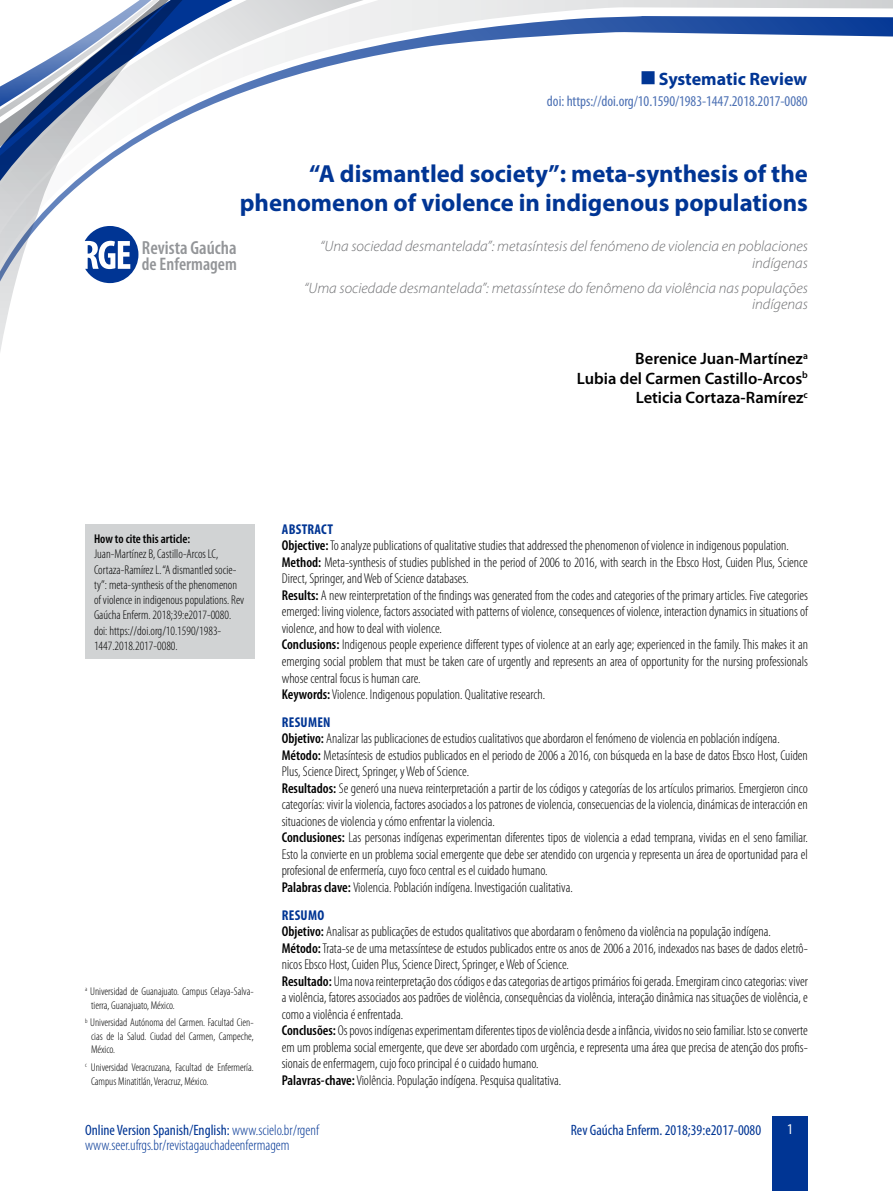
<style>
.page{position:relative;width:893px;height:1191px;background:#fff}
.page>*{position:absolute;margin:0;border:0;box-sizing:border-box;transform-origin:0 0}
.t1{font:700 24.75px/29.7px "Myriad Pro";color:#003594;text-align:right}
.t2{font:600 condensed 19.05px "Myriad Pro";color:#939598}
.t3{font:600 condensed 18.15px "Myriad Pro";color:#939598}
.t4{font:700 18px "Myriad Pro";color:#003594}
.t5{font:600 16.5px/19.5px "Myriad Pro";color:#000;text-align:right}
.t6{font:italic 300 15px/16.5px "Myriad Pro";color:#6d6e71;text-align:right}
.t7{font:300 condensed 15px/15px "Myriad Pro";color:#003594}
.t8{font:condensed 15px "Myriad Pro";letter-spacing:-.005em;color:#4d71b4}
.t9{font:condensed 15px "Myriad Pro";color:#003594}
.t10{font:condensed 15px "Myriad Pro";color:#fff}
.t11{font:300 condensed 14.25px/16.5px "Myriad Pro";color:#000}
.t12{font:300 condensed 12.75px/15.3px "Myriad Pro";color:#000}
.t13{font:600 condensed 12.75px "Myriad Pro";color:#000}
.t14{font:300 condensed 11.25px/13.5px "Myriad Pro";color:#000}
.s1{font-weight:700;color:#003594}
.s2{font-weight:600}
.s3{font-weight:400}
</style>
<div class="page">
<svg style="left:202px;top:0;width:691px;height:109px"></svg>
<svg style="left:0;top:0;width:202px;height:352px"></svg>
<svg style="left:85px;top:226px;width:53px;height:57px"></svg>
<div style="left:772px;top:1116px;width:36px;height:75px;background:#003594"></div>
<div style="left:85px;top:524px;width:169px;height:135px;background:#d1d3d4"></div>
<svg style="left:642px;top:71px;width:13px;height:13px"></svg>
<p class="t4" style="left:659px;top:67px;width:150px">Systematic Review</p>
<p class="t8" style="left:547px;top:93px;width:262px">doi: https://doi.org/10.1590/1983-1447.2018.2017-0080</p>
<h1 class="t1" style="left:240px;top:158px;width:570px">“A dismantled society”: meta-synthesis of the phenomenon of violence in indigenous populations</h1>
<p class="t6" style="left:320px;top:238px;width:489px">“Una sociedad desmantelada”: metasíntesis del fenómeno de violencia en poblaciones indígenas</p>
<p class="t6" style="left:304px;top:280px;width:505px">“Uma sociedade desmantelada”: metassíntese do fenômeno da violência nas populações indígenas</p>
<h2 class="t2" style="left:142px;top:237px;width:96px">Revista Gaúcha</h2>
<p class="t3" style="left:142px;top:254px;width:96px">de Enfermagem</p>
<p class="t5" style="left:577px;top:349px;width:233px">Berenice Juan-Martínez<sup>a<br></sup>Lubia del Carmen Castillo-Arcos<sup>b<br></sup>Leticia Cortaza-Ramírez<sup>c</sup></p>
<p class="t13" style="left:94px;top:532px;width:98px">How to cite this article:</p>
<p class="t12" style="left:94px;top:546px;width:152px">Juan-Martínez B, Castillo-Arcos LC, Cortaza-Ramírez L. “A dismantled socie&shy;ty”: meta-synthesis of the phenomenon of violence in indigenous populations. Rev Gaúcha Enferm. 2018;39:e2017-0080. doi: https://doi.org/10.1590/1983- 1447.2018.2017-0080.</p>
<p class="t14" style="left:91px;top:985px;width:164px;text-indent:-6px"><sup>a</sup> Universidad de Guanajuato. Campus Celaya-Salva&shy;tierra, Guanajuato, México.</p>
<p class="t14" style="left:91px;top:1016px;width:164px;text-align:justify;text-indent:-6px"><sup>b</sup> Universidad Autónoma del Carmen. Facultad Cien&shy;cias de la Salud. Ciudad del Carmen, Campeche, México.</p>
<p class="t14" style="left:91px;top:1061px;width:164px;text-indent:-6px"><sup>c</sup> Universidad Veracruzana, Facultad de Enfermería.<br>Campus Minatitlán, Veracruz, México.</p>
<p class="t11" style="left:282px;top:521px;width:528px"><span class="s1">ABSTRACT<br></span><span class="s2">Objective:</span> To analyze publications of qualitative studies that addressed the phenomenon of violence in indigenous population.<br><span class="s2">Method:</span> Meta-synthesis of studies published in the period of 2006 to 2016, with search in the Ebsco Host, Cuiden Plus, Science Direct, Springer, and Web of Science databases.<br><span class="s2">Results:</span> A new reinterpretation of the findings was generated from the codes and categories of the primary articles. Five categories emerged: living violence, factors associated with patterns of violence, consequences of violence, interaction dynamics in situations of violence, and how to deal with violence.<br><span class="s2">Conclusions:</span> Indigenous people experience different types of violence at an early age; experienced in the family. This makes it an emerging social problem that must be taken care of urgently and represents an area of opportunity for the nursing professionals whose central focus is human care.<br><span class="s2">Keywords:</span> Violence. Indigenous population. Qualitative research.</p>
<p class="t11" style="left:282px;top:714px;width:528px"><span class="s1">RESUMEN<br></span><span class="s2">Objetivo:</span> Analizar las publicaciones de estudios cualitativos que abordaron el fenómeno de violencia en población indígena.<br><span class="s2">Método:</span> Metasíntesis de estudios publicados en el periodo de 2006 a 2016, con búsqueda en la base de datos Ebsco Host, Cuiden Plus, Science Direct, Springer, y Web of Science.<br><span class="s2">Resultados:</span> Se generó una nueva reinterpretación a partir de los códigos y categorías de los artículos primarios. Emergieron cinco categorías: vivir la violencia, factores asociados a los patrones de violencia, consecuencias de la violencia, dinámicas de interacción en situaciones de violencia y cómo enfrentar la violencia.<br><span class="s2">Conclusiones:</span> Las personas indígenas experimentan diferentes tipos de violencia a edad temprana, vividas en el seno familiar.<br>Esto la convierte en un problema social emergente que debe ser atendido con urgencia y representa un área de oportunidad para el profesional de enfermería, cuyo foco central es el cuidado humano.<br><span class="s2">Palabras clave:</span> Violencia. Población indígena. Investigación cualitativa.</p>
<p class="t11" style="left:282px;top:907px;width:528px"><span class="s1">RESUMO<br></span><span class="s2">Objetivo:</span> Analisar as publicações de estudos qualitativos que abordaram o fenômeno da violência na população indígena.<br><span class="s2">Método:</span> Trata-se de uma metassíntese de estudos publicados entre os anos de 2006 a 2016, indexados nas bases de dados eletrô&shy;nicos Ebsco Host, Cuiden Plus, Science Direct, Springer, e Web of Science.<br><span class="s2">Resultado:</span> Uma nova reinterpretação dos códigos e das categorias de artigos primários foi gerada. Emergiram cinco categorias: viver a violência, fatores associados aos padrões de violência, consequências da violência, interação dinâmica nas situações de violência, e como a violência é enfrentada.<br><span class="s2">Conclusões:</span> Os povos indígenas experimentam diferentes tipos de violência desde a infância, vividos no seio familiar. Isto se converte em um problema social emergente, que deve ser abordado com urgência, e representa uma área que precisa de atenção dos profis&shy;sionais de enfermagem, cujo foco principal é o cuidado humano.<br><span class="s2">Palavras-chave:</span> Violência. População indígena. Pesquisa qualitativa.</p>
<p class="t7" style="left:85px;top:1123px;width:235px"><span class="s3">Online Version Spanish/English:</span> www.scielo.br/rgenf www.seer.ufrgs.br/revistagauchadeenfermagem</p>
<p class="t9" style="left:571px;top:1122px;width:192px">Rev Gaúcha Enferm. 2018;39:e2017-0080</p>
<p class="t10" style="left:787px;top:1121px;width:7px">1</p>
</div>
